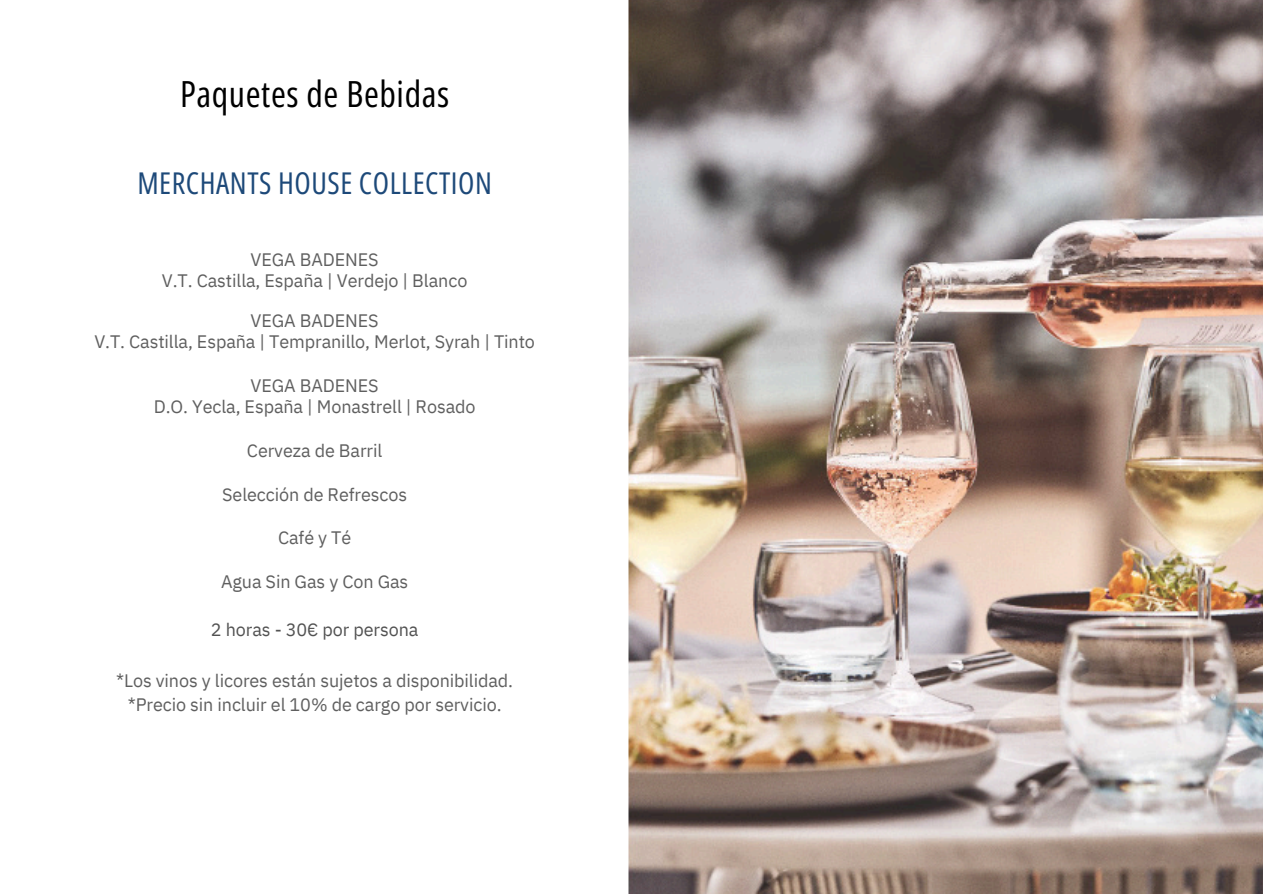
<style>
.page{position:relative;width:1263px;height:894px;background:#fff}
.page>*{position:absolute;margin:0;border:0;box-sizing:border-box;transform-origin:0 0}
.t1{font:36px "Open Sans Condensed";letter-spacing:.02em;color:#000}
.t2{font:30px "Open Sans Condensed";letter-spacing:.02em;color:#1d4979}
.t3{font:18px "IBM Plex Sans";letter-spacing:-.005em;color:#5f5f5f}
.t4{font:18px "IBM Plex Sans";letter-spacing:-.005em;color:#525252}
</style>
<div class="page">
<img style="left:628px;top:0;width:635px;height:893px">
<p class="t1" style="left:180px;top:68px;width:271px">Paquetes de Bebidas</p>
<p class="t2" style="left:137px;top:161px;width:356px">MERCHANTS HOUSE COLLECTION</p>
<p class="t3" style="left:251px;top:247px;width:130px">VEGA BADENES</p>
<p class="t3" style="left:162px;top:269px;width:307px">V.T. Castilla, España | Verdejo | Blanco</p>
<p class="t3" style="left:251px;top:308px;width:130px">VEGA BADENES</p>
<p class="t3" style="left:94px;top:329px;width:442px">V.T. Castilla, España | Tempranillo, Merlot, Syrah | Tinto</p>
<p class="t3" style="left:251px;top:373px;width:130px">VEGA BADENES</p>
<p class="t3" style="left:154px;top:394px;width:323px">D.O. Yecla, España | Monastrell | Rosado</p>
<p class="t3" style="left:247px;top:438px;width:137px">Cerveza de Barril</p>
<p class="t3" style="left:222px;top:482px;width:186px">Selección de Refrescos</p>
<p class="t3" style="left:278px;top:525px;width:75px">Café y Té</p>
<p class="t3" style="left:221px;top:569px;width:189px">Agua Sin Gas y Con Gas</p>
<p class="t4" style="left:211px;top:617px;width:209px">2 horas - 30€ por persona</p>
<h2 class="t3" style="left:116px;top:668px;width:399px">*Los vinos y licores están sujetos a disponibilidad.</h2>
<p class="t3" style="left:128px;top:692px;width:375px">*Precio sin incluir el 10% de cargo por servicio.</p>
</div>
